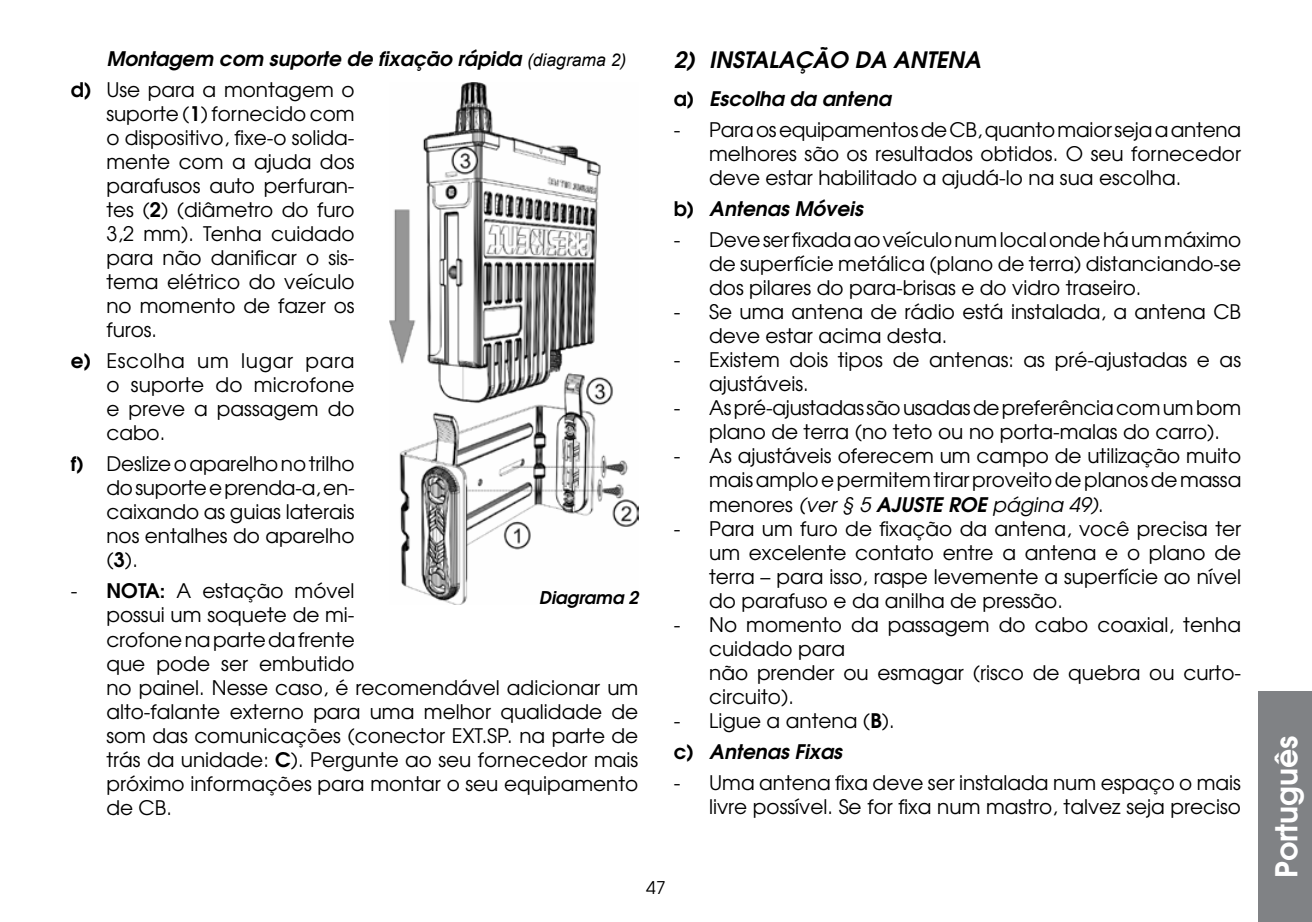
<style>
.page{position:relative;width:1312px;height:922px;background:#fff}
.page>*{position:absolute;margin:0;border:0;box-sizing:border-box;transform-origin:0 0}
.t1{font:600 30px "Avant Garde";color:#fff}
.t2{font:italic 600 22.5px "Avant Garde";color:#000}
.t3{font:20px/24px "Avant Garde";color:#000;text-align:justify}
.t4{font:italic 600 20px/31.2px "Avant Garde";color:#000}
.t5{font:italic 600 17.5px "Avant Garde";color:#000}
.t6{font:17.5px "Avant Garde";color:#000}
.s1{font-family:"Arial";font-weight:400;font-size:17.5px}
.s2{font-style:normal}
.s3{font-weight:400;font-style:normal}
.s4{font-weight:600}
.s5{font-style:italic}
.s6{font-weight:600;font-style:italic}
</style>
<div class="page">
<img style="left:389px;top:82px;width:249px;height:522px">
<div style="left:1258px;top:691px;width:53px;height:230px;background:#808285"></div>
<p class="t4" style="left:71px;top:42px;width:557px;text-indent:35px">Montagem com suporte de fixação rápida <span class="s1">(diagrama 2) </span><span class="s2">d)</span> <span class="s3">Use para a montagem o</span></p>
<p class="t3" style="left:106px;top:101px;width:250px">suporte (<span class="s4">1</span>) fornecido com o dispositivo, fixe-o solida&shy;mente com a ajuda dos parafusos auto perfuran&shy;tes (<span class="s4">2</span>) (diâmetro do furo 3,2 mm). Tenha cuidado para não danificar o sis&shy;tema elétrico do veículo no momento de fazer os furos.</p>
<p class="t3" style="left:106px;top:348px;width:250px;text-indent:-35px"><span class="s4">e)</span> Escolha um lugar para o suporte do microfone e preve a passagem do cabo.</p>
<p class="t3" style="left:106px;top:451px;width:250px;text-indent:-35px"><span class="s4">f)</span> Deslize o aparelho no trilho do suporte e prenda-a, en&shy;caixando as guias laterais nos entalhes do aparelho (<span class="s4">3</span>).</p>
<p class="t3" style="left:106px;top:579px;width:533px;text-align:left;text-indent:-35px">- <span class="s4">NOTA:</span> A estação móvel<br>possui um soquete de mi-<br>crofone na parte da frente<br>que pode ser embutido<br>no painel. Nesse caso, é recomendável adicionar um alto-falante externo para uma melhor qualidade de som das comunicações (conector EXT.SP. na parte de trás da unidade: <span class="s4">C</span>). Pergunte ao seu fornecedor mais próximo informações para montar o seu equipamento de CB.</p>
<p class="t5" style="left:538px;top:586px;width:101px">Diagrama 2</p>
<p class="t2" style="left:673px;top:45px;width:309px">2) INSTALAÇÃO DA ANTENA</p>
<p class="t4" style="left:673px;top:82px;width:219px"><span class="s2">a)</span> Escolha da antena</p>
<p class="t3" style="left:709px;top:117px;width:533px;text-indent:-35px">- Para os equipamentos de CB, quanto maior seja a antena melhores são os resultados obtidos. O seu fornecedor deve estar habilitado a ajudá-lo na sua escolha.</p>
<p class="t4" style="left:673px;top:193px;width:191px"><span class="s2">b)</span> Antenas Móveis</p>
<p class="t3" style="left:709px;top:228px;width:533px;text-indent:-35px">- Deve ser fixada ao veículo num local onde há um máximo de superfície metálica (plano de terra) distanciando-se dos pilares do para-brisas e do vidro traseiro.</p>
<p class="t3" style="left:709px;top:300px;width:533px;text-indent:-35px">- Se uma antena de rádio está instalada, a antena CB deve estar acima desta.</p>
<p class="t3" style="left:709px;top:348px;width:533px;text-indent:-35px">- Existem dois tipos de antenas: as pré-ajustadas e as ajustáveis.</p>
<p class="t3" style="left:709px;top:396px;width:533px;text-indent:-35px">- As pré-ajustadas são usadas de preferência com um bom plano de terra (no teto ou no porta-malas do carro).</p>
<p class="t3" style="left:709px;top:444px;width:533px;text-indent:-35px">- As ajustáveis oferecem um campo de utilização muito mais amplo e permitem tirar proveito de planos de massa menores <span class="s5">(ver § 5</span> <span class="s6">AJUSTE ROE</span> <span class="s5">página 49)</span>.</p>
<p class="t3" style="left:709px;top:516px;width:533px;text-indent:-35px">- Para um furo de fixação da antena, você precisa ter um excelente contato entre a antena e o plano de terra – para isso, raspe levemente a superfície ao nível do parafuso e da anilha de pressão.</p>
<p class="t3" style="left:709px;top:612px;width:533px;text-align:left;text-indent:-35px">- No momento da passagem do cabo coaxial, tenha cuidado para<br>não prender ou esmagar (risco de quebra ou curto&shy;circuito).</p>
<p class="t3" style="left:673px;top:704px;width:222px;line-height:31px">- Ligue a antena (<span class="s4">B</span>). <span class="s4">c)</span> <span class="s6">Antenas Fixas</span></p>
<p class="t3" style="left:673px;top:770px;width:568px;text-align:right">- Uma antena fixa deve ser instalada num espaço o mais livre possível. Se for fixa num mastro, talvez seja preciso</p>
<p class="t6" style="left:646px;top:876px;width:21px">47</p>
<h1 class="t1" style="left:1266px;top:878px;width:144px;rotate:-90deg">Português</h1>
</div>
